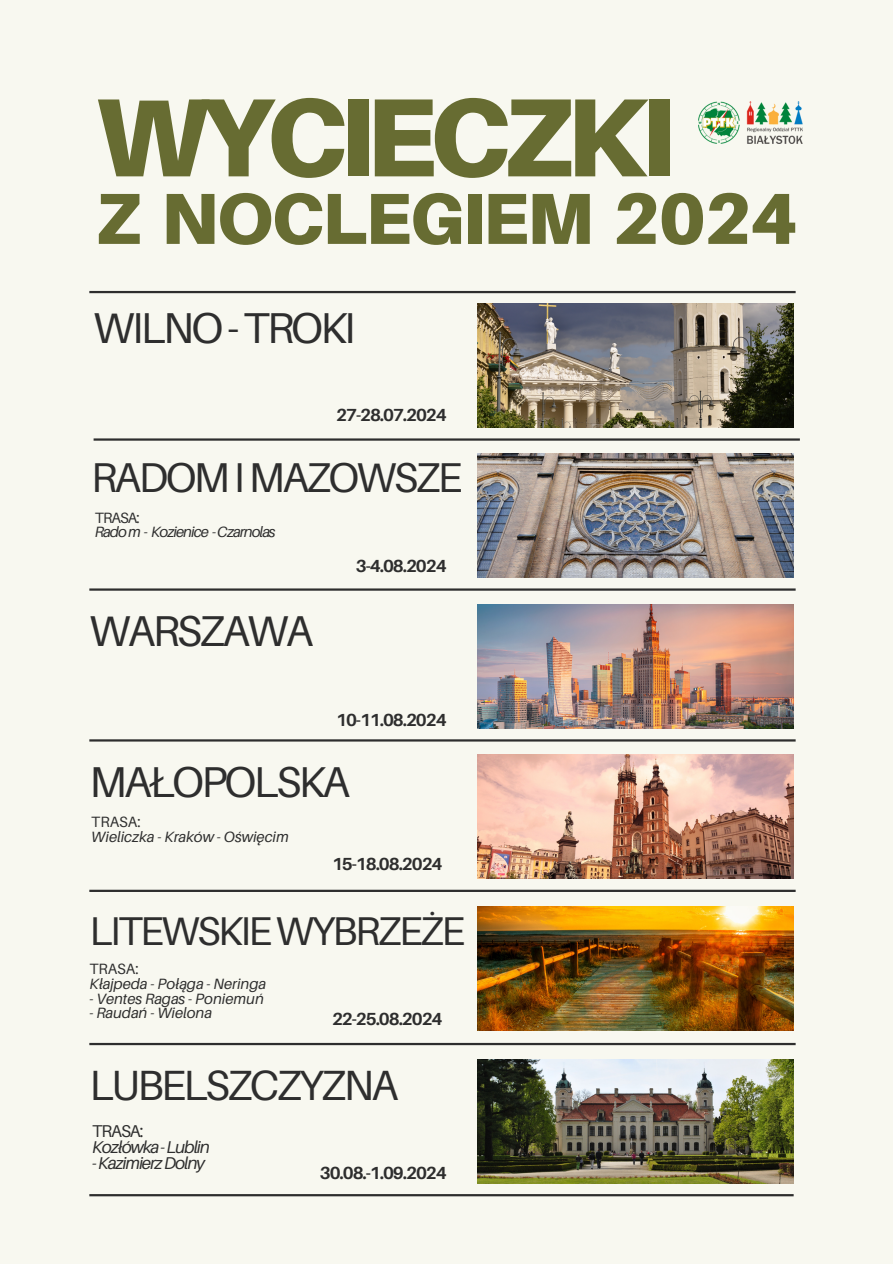
<style>
.page{position:relative;width:893px;height:1264px;background:#fff}
.page>*{position:absolute;margin:0;border:0;box-sizing:border-box;transform-origin:0 0}
.t1{font:900 111.3px "Aileron";letter-spacing:-.075em;color:#676c32}
.t2{font:900 72.3px "Aileron";letter-spacing:-.03em;color:#676c32}
.t3{font:43.2px "Aileron";letter-spacing:-.06em;color:#2e2e2e}
.t4{font:42.3px "Aileron";letter-spacing:-.06em;color:#2e2e2e}
.t5{font:41.7px "Aileron";letter-spacing:-.06em;color:#2e2e2e}
.t6{font:40.2px "Aileron";letter-spacing:-.06em;color:#2e2e2e}
.t7{font:700 17.55px "Aileron";letter-spacing:-.06em;color:#2e2e2e}
.t8{font:italic 17.1px "Aileron";letter-spacing:-.06em;color:#2e2e2e}
.t9{font:17.1px "Aileron";letter-spacing:-.06em;color:#2e2e2e}
.t10{font:italic 14.85px "Aileron";color:#2e2e2e}
.t11{font:italic 14.85px "Aileron";letter-spacing:-.06em;color:#2e2e2e}
.t12{font:14.85px "Aileron";color:#2e2e2e}
</style>
<div class="page">
<div style="left:0;top:0;width:892px;height:1263px;background:#f8f8f0"></div>
<hr style="left:89px;top:291px;width:706px;height:2px;background:#2e2e2e">
<img style="left:477px;top:453px;width:316px;height:124px">
<hr style="left:89px;top:588px;width:706px;height:2px;background:#2e2e2e">
<img style="left:477px;top:604px;width:316px;height:124px">
<hr style="left:89px;top:739px;width:706px;height:2px;background:#2e2e2e">
<img style="left:477px;top:755px;width:316px;height:123px">
<hr style="left:89px;top:889px;width:706px;height:3px;background:#2e2e2e">
<img style="left:477px;top:906px;width:316px;height:124px">
<hr style="left:89px;top:1042px;width:706px;height:3px;background:#2e2e2e">
<img style="left:699px;top:102px;width:103px;height:41px">
<hr style="left:94px;top:438px;width:705px;height:2px;background:#2e2e2e">
<img style="left:477px;top:304px;width:316px;height:123px">
<img style="left:477px;top:1059px;width:316px;height:124px">
<hr style="left:89px;top:1193px;width:704px;height:3px;background:#2e2e2e">
<p class="t1" style="left:95px;top:68px;width:582px">WYCIECZKI</p>
<p class="t2" style="left:95px;top:174px;width:704px">Z NOCLEGIEM 2024</p>
<p class="t3" style="left:94px;top:301px;width:263px">WILNO- TROKI</p>
<p class="t7" style="left:336px;top:403px;width:112px">27-28.07.2024</p>
<p class="t5" style="left:91px;top:452px;width:372px">RADOMI MAZOWSZE</p>
<p class="t12" style="left:95px;top:509px;width:46px">TRASA:</p>
<p class="t11" style="left:95px;top:522px;width:182px">Radom - Kozienice -Czarnolas</p>
<p class="t7" style="left:356px;top:555px;width:92px">3-4.08.2024</p>
<p class="t3" style="left:89px;top:604px;width:226px">WARSZAWA</p>
<p class="t7" style="left:336px;top:709px;width:112px">10-11.08.2024</p>
<p class="t3" style="left:89px;top:754px;width:262px">MAŁOPOLSKA</p>
<p class="t12" style="left:91px;top:813px;width:51px">TRASA:</p>
<p class="t10" style="left:91px;top:827px;width:199px">Wieliczka - Kraków - Oświęcim</p>
<p class="t7" style="left:332px;top:853px;width:112px">15-18.08.2024</p>
<p class="t6" style="left:89px;top:905px;width:377px">LITEWSKIEWYBRZEŻE</p>
<p class="t12" style="left:89px;top:959px;width:51px">TRASA:</p>
<p class="t10" style="left:89px;top:974px;width:178px">Kłajpeda - Połąga - Neringa</p>
<p class="t10" style="left:89px;top:989px;width:176px">- Ventes Ragas - Poniemuń</p>
<p class="t10" style="left:89px;top:1003px;width:124px">- Raudań - Wielona</p>
<p class="t7" style="left:332px;top:1007px;width:112px">22-25.08.2024</p>
<p class="t4" style="left:89px;top:1058px;width:311px">LUBELSZCZYZNA</p>
<p class="t9" style="left:92px;top:1120px;width:53px">TRASA:</p>
<p class="t8" style="left:92px;top:1136px;width:119px">Kozłówka-Lublin</p>
<p class="t8" style="left:92px;top:1152px;width:114px">-KazimierzDolny</p>
<p class="t7" style="left:320px;top:1161px;width:128px">30.08.-1.09.2024</p>
</div>
